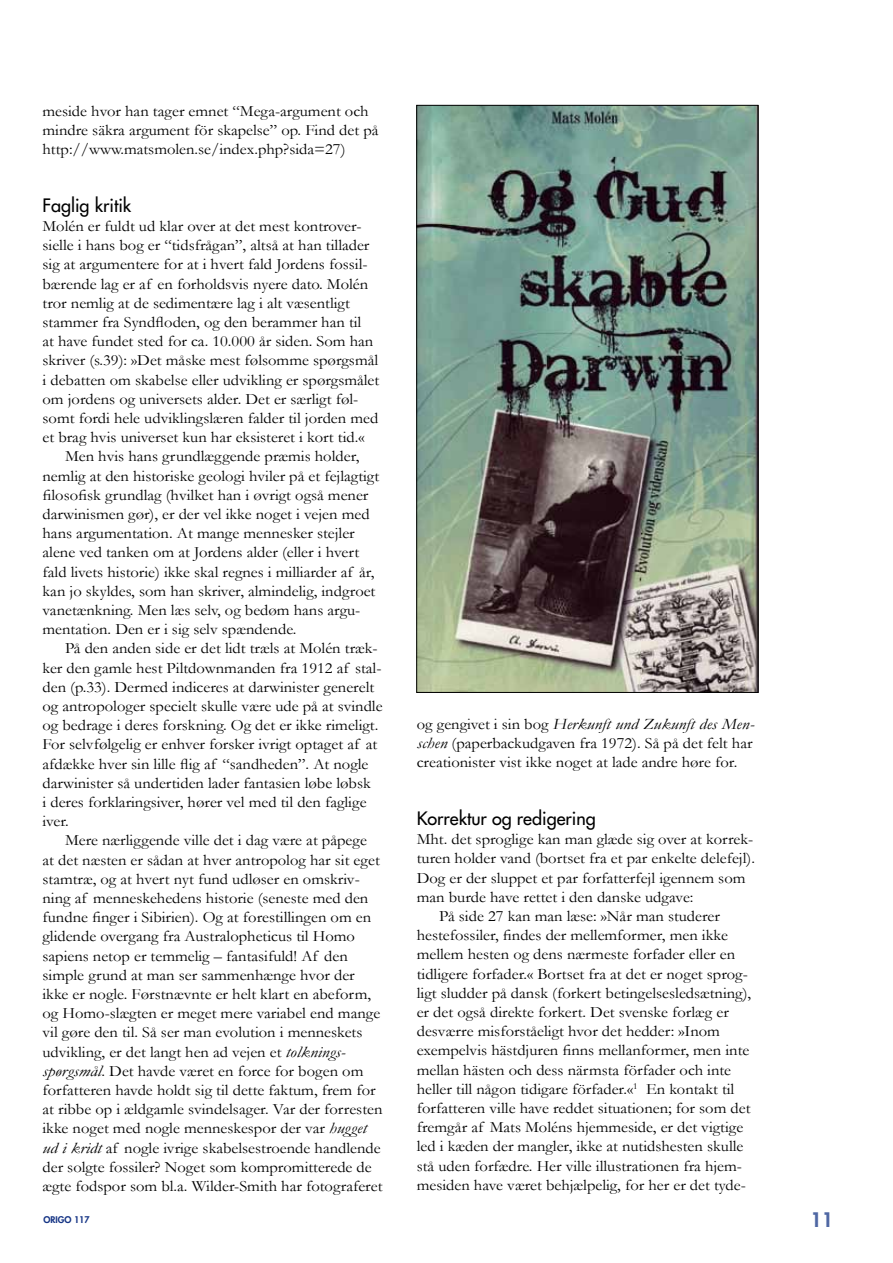
<style>
.page{position:relative;width:893px;height:1263px;background:#fff}
.page>*{position:absolute;margin:0;border:0;box-sizing:border-box;transform-origin:0 0}
.t1{font:800 19.5px "Futura";color:#4f67a3}
.t2{font:18px "Futura";color:#000}
.t3{font:15.75px/19.2px "Garamond";color:#000;scale:1.05 1}
.t4{font:800 9px "Futura";color:#153485}
.s1{font-style:italic}
</style>
<div class="page">
<img style="left:418px;top:107px;width:338px;height:584px">
<p class="t3" style="left:43px;top:101px;width:321px">meside hvor han tager emnet “Mega-argument och mindre säkra argument för skapelse” op. Find det på http://www.matsmolen.se/index.php?sida=27)</p>
<p class="t2" style="left:43px;top:194px;width:90px">Faglig kritik</p>
<p class="t3" style="left:43px;top:216px;width:305px">Molén er fuldt ud klar over at det mest kontrover-</p>
<p class="t3" style="left:43px;top:235px;width:313px">sielle i hans bog er “tidsfrågan”, altså at han tillader</p>
<p class="t3" style="left:43px;top:254px;width:311px">sig at argumentere for at i hvert fald Jordens fossil-</p>
<p class="t3" style="left:43px;top:274px;width:312px">bærende lag er af en forholdsvis nyere dato. Molén</p>
<p class="t3" style="left:43px;top:293px;width:294px">tror nemlig at de sedimentære lag i alt væsentligt</p>
<p class="t3" style="left:43px;top:312px;width:305px">stammer fra Syndfloden, og den berammer han til</p>
<p class="t3" style="left:43px;top:331px;width:317px">at have fundet sted for ca. 10.000 år siden. Som han</p>
<p class="t3" style="left:43px;top:350px;width:321px">skriver (s.39): »Det måske mest følsomme spørgsmål</p>
<p class="t3" style="left:43px;top:370px;width:322px">i debatten om skabelse eller udvikling er spørgsmålet</p>
<p class="t3" style="left:43px;top:389px;width:302px">om jordens og universets alder. Det er særligt føl-</p>
<p class="t3" style="left:43px;top:408px;width:321px">somt fordi hele udviklingslæren falder til jorden med</p>
<p class="t3" style="left:43px;top:427px;width:308px">et brag hvis universet kun har eksisteret i kort tid.«</p>
<p class="t3" style="left:65px;top:446px;width:282px">Men hvis hans grundlæggende præmis holder,</p>
<p class="t3" style="left:43px;top:466px;width:322px">nemlig at den historiske geologi hviler på et fejlagtigt</p>
<p class="t3" style="left:43px;top:485px;width:312px">filosofisk grundlag (hvilket han i øvrigt også mener</p>
<p class="t3" style="left:43px;top:504px;width:313px">darwinismen gør), er der vel ikke noget i vejen med</p>
<p class="t3" style="left:43px;top:523px;width:299px">hans argumentation. At mange mennesker stejler</p>
<p class="t3" style="left:43px;top:542px;width:303px">alene ved tanken om at Jordens alder (eller i hvert</p>
<p class="t3" style="left:43px;top:562px;width:318px">fald livets historie) ikke skal regnes i milliarder af år,</p>
<p class="t3" style="left:43px;top:581px;width:319px">kan jo skyldes, som han skriver, almindelig, indgroet</p>
<p class="t3" style="left:43px;top:600px;width:304px">vanetænkning. Men læs selv, og bedøm hans argu-</p>
<p class="t3" style="left:43px;top:619px;width:243px">mentation. Den er i sig selv spændende.</p>
<p class="t3" style="left:65px;top:638px;width:299px">På den anden side er det lidt træls at Molén træk-</p>
<p class="t3" style="left:43px;top:658px;width:324px">ker den gamle hest Piltdownmanden fra 1912 af stal-</p>
<p class="t3" style="left:43px;top:677px;width:317px">den (p.33). Dermed indiceres at darwinister generelt</p>
<p class="t3" style="left:43px;top:696px;width:325px">og antropologer specielt skulle være ude på at svindle</p>
<p class="t3" style="left:43px;top:715px;width:321px">og bedrage i deres forskning. Og det er ikke rimeligt.</p>
<p class="t3" style="left:43px;top:734px;width:320px">For selvfølgelig er enhver forsker ivrigt optaget af at</p>
<p class="t3" style="left:43px;top:754px;width:312px">afdække hver sin lille flig af “sandheden”. At nogle</p>
<p class="t3" style="left:43px;top:773px;width:314px">darwinister så undertiden lader fantasien løbe løbsk</p>
<p class="t3" style="left:43px;top:792px;width:310px">i deres forklaringsiver, hører vel med til den faglige</p>
<p class="t3" style="left:43px;top:811px;width:27px">iver.</p>
<p class="t3" style="left:65px;top:830px;width:289px">Mere nærliggende ville det i dag være at påpege</p>
<p class="t3" style="left:43px;top:850px;width:323px">at det næsten er sådan at hver antropolog har sit eget</p>
<p class="t3" style="left:43px;top:869px;width:304px">stamtræ, og at hvert nyt fund udløser en omskriv-</p>
<p class="t3" style="left:43px;top:888px;width:312px">ning af menneskehedens historie (seneste med den</p>
<p class="t3" style="left:43px;top:907px;width:315px">fundne finger i Sibirien). Og at forestillingen om en</p>
<p class="t3" style="left:43px;top:926px;width:299px">glidende overgang fra Australopheticus til Homo</p>
<p class="t3" style="left:43px;top:945px;width:292px">sapiens netop er temmelig – fantasifuld! Af den</p>
<p class="t3" style="left:43px;top:965px;width:299px">simple grund at man ser sammenhænge hvor der</p>
<p class="t3" style="left:43px;top:984px;width:314px">ikke er nogle. Førstnævnte er helt klart en abeform,</p>
<p class="t3" style="left:43px;top:1003px;width:323px">og Homo-slægten er meget mere variabel end mange</p>
<p class="t3" style="left:43px;top:1022px;width:306px">vil gøre den til. Så ser man evolution i menneskets</p>
<p class="t3" style="left:43px;top:1041px;width:290px">udvikling, er det langt hen ad vejen et <span class="s1">tolknings-</span></p>
<p class="t3" style="left:43px;top:1061px;width:307px"><span class="s1">spørgsmål</span>. Det havde været en force for bogen om</p>
<p class="t3" style="left:43px;top:1080px;width:319px">forfatteren havde holdt sig til dette faktum, frem for</p>
<p class="t3" style="left:43px;top:1099px;width:325px">at ribbe op i ældgamle svindelsager. Var der forresten</p>
<p class="t3" style="left:43px;top:1118px;width:310px">ikke noget med nogle menneskespor der var <span class="s1">hugget</span></p>
<p class="t3" style="left:43px;top:1138px;width:324px"><span class="s1">ud i kridt</span> af nogle ivrige skabelsestroende handlende</p>
<p class="t3" style="left:43px;top:1157px;width:315px">der solgte fossiler? Noget som kompromitterede de</p>
<p class="t3" style="left:43px;top:1176px;width:325px">ægte fodspor som bl.a. Wilder-Smith har fotograferet</p>
<p class="t3" style="left:417px;top:714px;width:323px">og gengivet i sin bog <span class="s1">Herkunft und Zukunft des Men&shy;schen</span> (paperbackudgaven fra 1972). Så på det felt har creationister vist ikke noget at lade andre høre for.</p>
<p class="t2" style="left:417px;top:807px;width:180px">Korrektur og redigering</p>
<p class="t3" style="left:417px;top:829px;width:322px">Mht. det sproglige kan man glæde sig over at korrek-</p>
<p class="t3" style="left:417px;top:848px;width:324px">turen holder vand (bortset fra et par enkelte delefejl).</p>
<p class="t3" style="left:417px;top:868px;width:315px">Dog er der sluppet et par forfatterfejl igennem som</p>
<p class="t3" style="left:417px;top:887px;width:265px">man burde have rettet i den danske udgave:</p>
<p class="t3" style="left:439px;top:906px;width:269px">På side 27 kan man læse: »Når man studerer</p>
<p class="t3" style="left:417px;top:925px;width:298px">hestefossiler, findes der mellemformer, men ikke</p>
<p class="t3" style="left:417px;top:944px;width:305px">mellem hesten og dens nærmeste forfader eller en</p>
<p class="t3" style="left:417px;top:964px;width:317px">tidligere forfader.« Bortset fra at det er noget sprog-</p>
<p class="t3" style="left:417px;top:983px;width:320px">ligt sludder på dansk (forkert betingelsesledsætning),</p>
<p class="t3" style="left:417px;top:1002px;width:299px">er det også direkte forkert. Det svenske forlæg er</p>
<p class="t3" style="left:417px;top:1021px;width:290px">desværre misforståeligt hvor det hedder: »Inom</p>
<p class="t3" style="left:417px;top:1040px;width:318px">exempelvis hästdjuren finns mellanformer, men inte</p>
<p class="t3" style="left:417px;top:1060px;width:301px">mellan hästen och dess närmsta förfader och inte</p>
<p class="t3" style="left:417px;top:1079px;width:304px">heller till någon tidigare förfader.«<sup>1</sup> En kontakt til</p>
<p class="t3" style="left:417px;top:1098px;width:319px">forfatteren ville have reddet situationen; for som det</p>
<p class="t3" style="left:417px;top:1117px;width:313px">fremgår af Mats Moléns hjemmeside, er det vigtige</p>
<p class="t3" style="left:417px;top:1136px;width:313px">led i kæden der mangler, ikke at nutidshesten skulle</p>
<p class="t3" style="left:417px;top:1156px;width:311px">stå uden forfædre. Her ville illustrationen fra hjem-</p>
<p class="t3" style="left:417px;top:1175px;width:315px">mesiden have været behjælpelig, for her er det tyde-</p>
<p class="t4" style="left:43px;top:1214px;width:48px">Origo 117</p>
<p class="t1" style="left:810px;top:1208px;width:24px">11</p>
</div>
